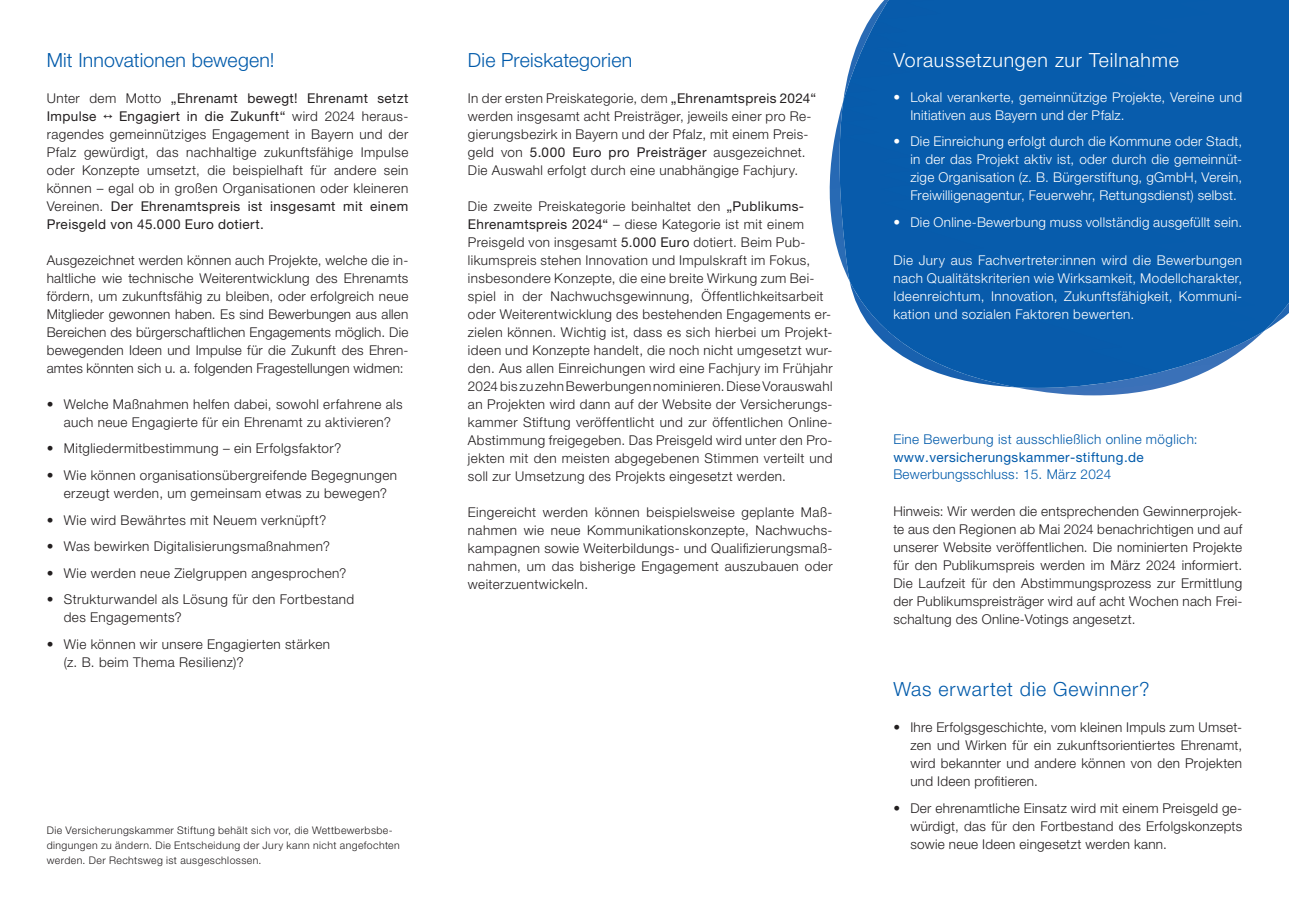
<style>
.page{position:relative;width:1289px;height:919px;background:#fff}
.page>*{position:absolute;margin:0;border:0;box-sizing:border-box;transform-origin:0 0}
.t1{font:300 19.5px "Helvetica Neue LT Pro";letter-spacing:.01em;color:#015aaa}
.t2{font:300 19.5px "Helvetica Neue LT Pro";letter-spacing:.04em;color:#fff}
.t3{font:300 19.5px "Helvetica Neue LT Pro";letter-spacing:.04em;color:#015aaa}
.t4{font:300 13.5px/18px "Helvetica Neue LT Pro";letter-spacing:.03em;color:#231f20;text-align:justify}
.t5{font:300 13.5px/18px "Helvetica Neue LT Pro";letter-spacing:.02em;color:#fff;text-align:justify}
.t6{font:300 13.5px "Helvetica Neue LT Pro";letter-spacing:.03em;color:#015aaa}
.t7{font:13.5px "Helvetica Neue LT Pro";letter-spacing:.03em;color:#015aaa}
.t8{font:300 10.5px/15px "Helvetica Neue LT Pro";letter-spacing:.04em;color:#231f20}
.s1{font-weight:400}
.s2{font-family:"Corporate S";font-weight:400}
</style>
<div class="page">
<svg style="left:829px;top:126px;width:330px;height:269px"></svg>
<div style="left:887px;top:0;width:352px;height:388px;background:#075cac"></div>
<div style="left:1238px;top:0;width:50px;height:345px;background:#085cac"></div>
<img style="left:837px;top:1px;width:51px;height:330px">
<h1 class="t1" style="left:47px;top:48px;width:229px">Mit Innovationen bewegen!</h1>
<p class="t4" style="left:47px;top:89px;width:363px">Unter dem Motto <span class="s1">„Ehrenamt bewegt! Ehrenamt setzt Impulse</span> <span class="s2">↔</span> <span class="s1">Engagiert in die Zukunft“</span> wird 2024 heraus&shy;ragendes gemeinnütziges Engagement in Bayern und der Pfalz gewürdigt, das nachhaltige zukunftsfähige Impulse oder Konzepte umsetzt , die beispielhaft für andere sein können – egal ob in großen Organisationen oder kleineren Vereinen. <span class="s1">Der Ehrenamtspreis ist insgesamt mit einem Preisgeld von 45.000 Euro dotiert.</span></p>
<p class="t4" style="left:47px;top:251px;width:363px">Ausgezeichnet werden können auch Projekte, welche die in&shy;haltliche wie technische Weiterentwicklung des Ehrenamts fördern, um zukunftsfähig zu bleiben , oder erfolgreich neue Mitglieder gewonnen haben. Es sind Bewerbungen aus allen Bereichen des bürgerschaftlichen Engagements möglich. Die bewegenden Ideen und Impulse für die Zukunft des Ehren&shy;amtes könnten sich u. a. folgenden Fragestellungen widmen:</p>
<p class="t4" style="left:47px;top:395px;width:357px;text-align:center">• Welche Maßnahmen helfen dabei , sowohl erfahrene als auch neue Engagierte für ein Ehrenamt zu aktivieren?</p>
<p class="t4" style="left:47px;top:439px;width:296px">• Mitgliedermitbestimmung – ein Erfolgsfaktor?</p>
<p class="t4" style="left:47px;top:466px;width:352px;text-align:center">• Wie können organisationsübergreifende Begegnungen erzeugt werden, um gemeinsam etwas zu bewegen?</p>
<p class="t4" style="left:47px;top:510px;width:281px">• Wie wird Bewährtes mit Neuem verknüpft?</p>
<p class="t4" style="left:47px;top:537px;width:285px">• Was bewirken Digitalisierungsmaßnahmen?</p>
<p class="t4" style="left:47px;top:563px;width:301px">• Wie werden neue Zielgruppen angesprochen?</p>
<p class="t4" style="left:64px;top:590px;width:292px;text-indent:-17px">• Strukturwandel als Lösung für den Fortbestand des Engagements?</p>
<p class="t4" style="left:64px;top:634px;width:268px;text-indent:-17px">• Wie können wir unsere Engagierten stärken (z. B. beim Thema Resilienz)?</p>
<h1 class="t1" style="left:468px;top:48px;width:166px">Die Preiskategorien</h1>
<p class="t4" style="left:468px;top:89px;width:349px;text-align:left">In der ersten Preiskategorie, dem <span class="s1">„Ehrenamtspreis 2024“ </span>werden insgesamt acht Preisträger, jeweils einer pro Re&shy;gierungsbezirk in Bayern und der Pfalz , mit einem Preis&shy;geld von <span class="s1">5.000 Euro pro Preisträger</span> ausgezeichnet.<br>Die Auswahl erfolgt durch eine unabhängige Fachjury.</p>
<p class="t4" style="left:468px;top:197px;width:366px;text-align:left">Die zweite Preiskategorie beinhaltet den <span class="s1">„Publikums-Ehrenamtspreis 2024“</span> – diese Kategorie ist mit einem Preisgeld von insgesamt <span class="s1">5.000 Euro</span> dotiert. Beim Pub&shy;likumspreis stehen Innovation und Impulskraft im Fokus, insbesondere Konzepte, die eine breite Wirkung zum Bei&shy;spiel in der Nachwuchsgewinnung, Öffentlichkeitsarbeit oder Weiterentwicklung des bestehenden Engagements er&shy;zielen können. Wichtig ist, dass es sich hierbei um Projekt&shy;ideen und Konzepte handelt, die noch nicht umgesetzt wur&shy;den. Aus allen Einreichungen wird eine Fachjury im Frühjahr 2024 bis zu zehn Bewerbungen nominieren. Diese Vorauswahl an Projekten wird dann auf der Website der Versicherungs&shy;kammer Stiftung veröffentlicht und zur öffentlichen Online-Abstimmung freigegeben. Das Preisgeld wird unter den Pro&shy;jekten mit den meisten abgegebenen Stimmen verteilt und soll zur Umsetzung des Projekts eingesetzt werden.</p>
<p class="t4" style="left:468px;top:503px;width:366px">Eingereicht werden können beispielsweise geplante Maß&shy;nahmen wie neue Kommunikationskonzepte, Nachwuchs&shy;kampagne n sowie Weiterbildung s- und Qualifizierungsmaß&shy;nahmen, um das bisherige Engagement auszubauen oder weiterzuentwickeln.</p>
<p class="t8" style="left:47px;top:822px;width:354px">Die Versicherungskammer Stiftung behält sich vor, die Wettbewerbsbe&shy;dingungen zu ändern. Die Entscheidung der Jury kann nicht angefochten werden. Der Rechtsweg ist ausgeschlossen.</p>
<h1 class="t2" style="left:893px;top:48px;width:287px">Voraussetzungen zur Teilnahme</h1>
<p class="t5" style="left:910px;top:88px;width:333px;text-indent:-17px">• Lokal verankerte, gemeinnützige Projekte, Vereine und<br>Initiativen aus Bayern und der Pfalz.</p>
<p class="t5" style="left:910px;top:132px;width:333px;text-indent:-17px">• Die Einreichung erfolgt durch die Kommune oder Stadt, in der das Projekt aktiv ist, oder durch die gemeinnüt&shy;zige Organisation (z. B. Bürgerstiftung, gGmbH, Verein, Freiwilligenagentur, Feuerwehr, Rettungsdienst) selbst.</p>
<p class="t5" style="left:893px;top:213px;width:350px">• Die Online-Bewerbung muss vollständig ausgefüllt sein.</p>
<p class="t5" style="left:893px;top:251px;width:350px">Die Jury aus Fachvertreter:innen wird die Bewerbungen nach Qualitätskriterien wie Wirksamkeit, Modellcharakter, Ideenreichtum, Innovation, Zukunftsfähigkeit, Kommuni&shy;kation und sozialen Faktoren bewerten.</p>
<p class="t6" style="left:893px;top:431px;width:306px">Eine Bewerbung ist ausschließlich online möglich:</p>
<p class="t7" style="left:893px;top:448px;width:252px">www.versicherungskammer-stiftung.de</p>
<p class="t6" style="left:893px;top:466px;width:219px">Bewerbungsschluss: 15. März 2024</p>
<p class="t4" style="left:893px;top:502px;width:350px">Hinweis: Wir werden die entsprechenden Gewinnerprojek&shy;te aus den Regionen ab Mai 2024 benachrichtigen und auf unserer Website veröffentlichen. Die nominierten Projekte für den Publikumspreis werden im März 2024 informiert.<br>Die Laufzeit für den Abstimmungsprozess zur Ermittlung der Publikumspreisträger wird auf acht Wochen nach Frei&shy;schaltung des Online-Votings angesetzt.</p>
<h1 class="t3" style="left:893px;top:677px;width:258px">Was erwartet die Gewinner?</h1>
<p class="t4" style="left:910px;top:718px;width:333px;text-indent:-17px">• Ihre Erfolgsgeschichte, vom kleinen Impuls zum Umset&shy;zen und Wirken für ein zukunftsorientiertes Ehrenamt, wird bekannter und andere können von den Projekten und Ideen profitieren.</p>
<p class="t4" style="left:910px;top:798px;width:333px;text-indent:-17px">• Der ehrenamtliche Einsatz wird mit einem Preisgeld ge&shy;würdigt, das für den Fortbestand des Erfolgskonzepts sowie neue Ideen eingesetzt werden kann.</p>
</div>
